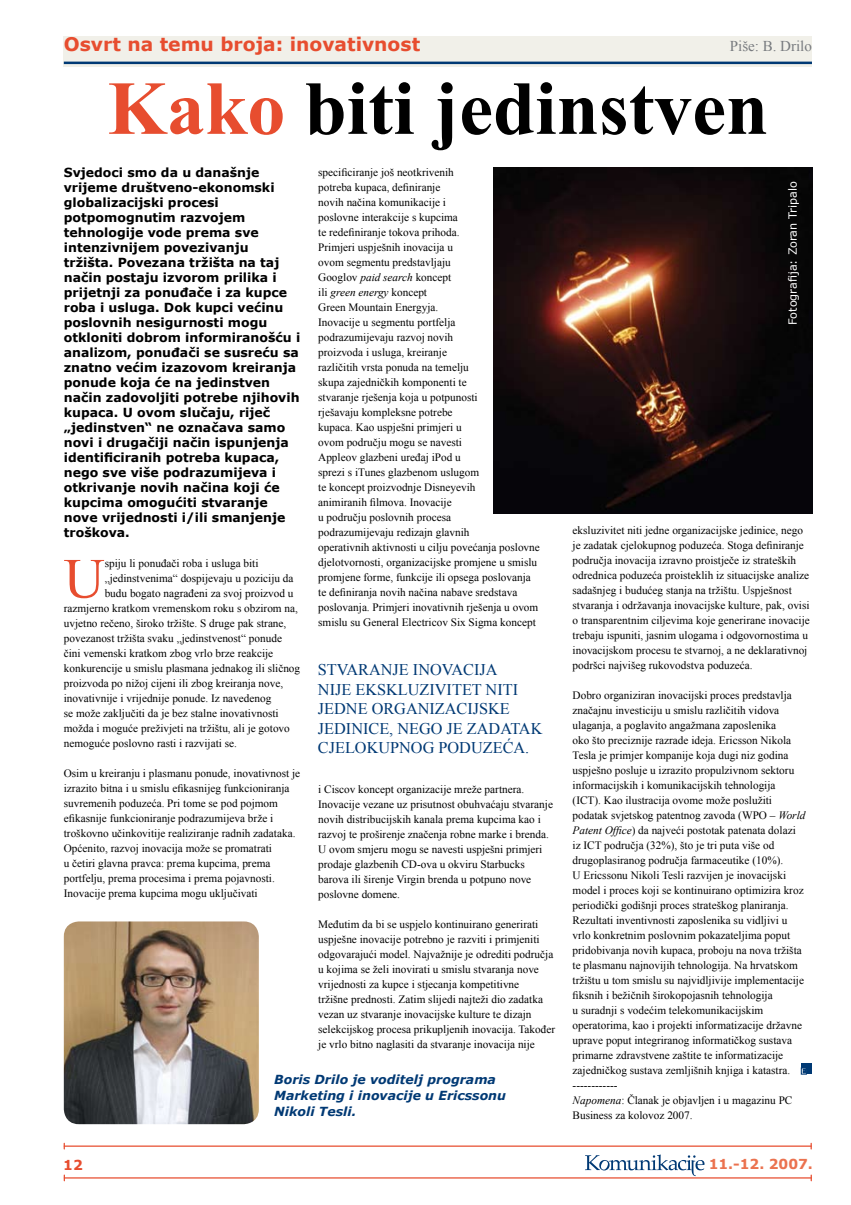
<style>
.page{position:relative;width:851px;height:1205px;background:#fff}
.page>*{position:absolute;margin:0;border:0;box-sizing:border-box;transform-origin:0 0}
.t1{font:700 76.25px "Times New Roman";color:#000}
.t2{font:56.5px "Times New Roman";color:#e74d2f}
.t3{font:700 18.75px "Verdana";color:#e74d2f}
.t4{font:16.25px "Times New Roman";color:#003974}
.t5{font:15px "Times New Roman";color:#787b7f}
.t6{font:700 13.75px "Verdana";color:#eb724f}
.t7{font:700 13.75px "Verdana";color:#e74d2f}
.t8{font:700 12.5px/15px "Verdana";color:#000}
.t9{font:italic 700 12.5px/16.2px "Verdana";color:#003974}
.t10{font:11.25px/15px "Times New Roman";color:#000}
.t11{font:11.25px "Verdana";color:#fff}
.s1{color:#e74d2f}
.s2{font-style:italic}
</style>
<div class="page">
<svg style="left:585px;top:1154px;width:119px;height:22px"></svg>
<hr style="left:64px;top:1145px;width:747px;height:2px;background:#e74d2f">
<hr style="left:64px;top:1177px;width:747px;height:1px;background:#e74d2f">
<div style="left:64px;top:37px;width:747px;height:30px;background:#f1f0e9"></div>
<hr style="left:64px;top:62px;width:747px;height:2px;background:#003974">
<div style="left:801px;top:1063px;width:10px;height:11px;background:#003974"></div>
<svg style="left:800px;top:1067px;width:6px;height:7px"></svg>
<img style="left:493px;top:168px;width:319px;height:346px">
<img style="left:64px;top:921px;width:195px;height:203px;border-radius:15px">
<h3 class="t3" style="left:64px;top:32px;width:358px">Osvrt na temu broja: inovativnost</h3>
<h3 class="t5" style="left:729px;top:36px;width:84px">Piše: B. Drilo</h3>
<h1 class="t1" style="left:107px;top:56px;width:662px"><span class="s1">Kako</span> biti jedinstven</h1>
<p class="t8" style="left:64px;top:165px;width:238px">Svjedoci smo da u današnje vrijeme društveno-ekonomski globalizacijski procesi potpomognutim razvojem tehnologije vode prema sve intenzivnijem povezivanju tržišta. Povezana tržišta na taj način postaju izvorom prilika i prijetnji za ponuđače i za kupce roba i usluga. Dok kupci većinu poslovnih nesigurnosti mogu otkloniti dobrom informiranošću i analizom, ponuđači se susreću sa znatno većim izazovom kreiranja ponude koja će na jedinstven način zadovoljiti potrebe njihovih kupaca. U ovom slučaju, riječ „jedinstven“ ne označava samo novi i drugačiji način ispunjenja identificiranih potreba kupaca, nego sve više podrazumijeva i otkrivanje novih načina koji će kupcima omogućiti stvaranje nove vrijednosti i/ili smanjenje troškova.</p>
<h2 class="t2" style="left:64px;top:540px;width:42px">U</h2>
<p class="t10" style="left:105px;top:556px;width:155px">spiju li ponuđači roba i usluga biti</p>
<p class="t10" style="left:105px;top:571px;width:190px">„jedinstvenima“ dospijevaju u poziciju da</p>
<p class="t10" style="left:105px;top:586px;width:190px">budu bogato nagrađeni za svoj proizvod u</p>
<p class="t10" style="left:64px;top:601px;width:236px">razmjerno kratkom vremenskom roku s obzirom na,</p>
<p class="t10" style="left:64px;top:616px;width:224px">uvjetno rečeno, široko tržište. S druge pak strane,</p>
<p class="t10" style="left:64px;top:631px;width:220px">povezanost tržišta svaku „jedinstvenost“ ponude</p>
<p class="t10" style="left:64px;top:646px;width:211px">čini vemenski kratkom zbog vrlo brze reakcije</p>
<p class="t10" style="left:64px;top:661px;width:238px">konkurencije u smislu plasmana jednakog ili sličnog</p>
<p class="t10" style="left:64px;top:676px;width:221px">proizvoda po nižoj cijeni ili zbog kreiranja nove,</p>
<p class="t10" style="left:64px;top:691px;width:209px">inovativnije i vrijednije ponude. Iz navedenog</p>
<p class="t10" style="left:64px;top:706px;width:216px">se može zaključiti da je bez stalne inovativnosti</p>
<p class="t10" style="left:64px;top:721px;width:227px">možda i moguće preživjeti na tržištu, ali je gotovo</p>
<p class="t10" style="left:64px;top:736px;width:175px">nemoguće poslovno rasti i razvijati se.</p>
<p class="t10" style="left:64px;top:766px;width:238px">Osim u kreiranju i plasmanu ponude, inovativnost je izrazito bitna i u smislu efikasnijeg funkcioniranja suvremenih poduzeća. Pri tome se pod pojmom efikasnije funkcioniranje podrazumijeva brže i troškovno učinkovitije realiziranje radnih zadataka.<br>Općenito, razvoj inovacija može se promatrati<br>u četiri glavna pravca: prema kupcima, prema portfelju, prema procesima i prema pojavnosti.<br>Inovacije prema kupcima mogu uključivati</p>
<p class="t10" style="left:318px;top:164px;width:223px">specificiranje još neotkrivenih<br>potreba kupaca, definiranje<br>novih načina komunikacije i<br>poslovne interakcije s kupcima<br>te redefiniranje tokova prihoda.<br>Primjeri uspješnih inovacija u<br>ovom segmentu predstavljaju<br>Googlov <span class="s2">paid search</span> koncept<br>ili <span class="s2">green energy</span> koncept<br>Green Mountain Energyja.<br>Inovacije u segmentu portfelja<br>podrazumijevaju razvoj novih<br>proizvoda i usluga, kreiranje<br>različitih vrsta ponuda na temelju<br>skupa zajedničkih komponenti te<br>stvaranje rješenja koja u potpunosti<br>rješavaju kompleksne potrebe<br>kupaca. Kao uspješni primjeri u<br>ovom području mogu se navesti<br>Appleov glazbeni uređaj iPod u<br>sprezi s iTunes glazbenom uslugom<br>te koncept proizvodnje Disneyevih<br>animiranih filmova. Inovacije<br>u području poslovnih procesa<br>podrazumijevaju redizajn glavnih<br>operativnih aktivnosti u cilju povećanja poslovne djelotvornosti, organizacijske promjene u smislu promjene forme, funkcije ili opsega poslovanja te definiranja novih načina nabave sredstava poslovanja. Primjeri inovativnih rješenja u ovom smislu su General Electricov Six Sigma koncept</p>
<h3 class="t4" style="left:318px;top:659px;width:21px">Stvaran</h3>
<h3 class="t4" style="left:392px;top:659px;width:31px">je inovaci</h3>
<h3 class="t4" style="left:479px;top:659px;width:15px">ja</h3>
<h3 class="t4" style="left:318px;top:678px;width:49px">nijeeks</h3>
<h3 class="t4" style="left:386px;top:678px;width:32px">Kluzivitet</h3>
<h3 class="t4" style="left:485px;top:678px;width:10px">niti</h3>
<h3 class="t4" style="left:318px;top:698px;width:18px">jedne</h3>
<h3 class="t4" style="left:371px;top:698px;width:12px">organizaci</h3>
<h3 class="t4" style="left:473px;top:698px;width:18px">jske</h3>
<h3 class="t4" style="left:318px;top:717px;width:17px">jedinice</h3>
<h3 class="t4" style="left:389px;top:717px;width:21px">, nego</h3>
<h3 class="t4" style="left:446px;top:717px;width:33px">je zadatak</h3>
<h3 class="t4" style="left:318px;top:737px;width:50px">cjelokupnog</h3>
<h3 class="t4" style="left:438px;top:737px;width:12px">poduze</h3>
<h3 class="t4" style="left:502px;top:737px;width:28px">ća.</h3>
<p class="t10" style="left:318px;top:781px;width:236px">i Ciscov koncept organizacije mreže partnera.<br>Inovacije vezane uz prisutnost obuhvaćaju stvaranje novih distribucijskih kanala prema kupcima kao i razvoj te proširenje značenja robne marke i brenda.<br>U ovom smjeru mogu se navesti uspješni primjeri prodaje glazbenih CD-ova u okviru Starbucks barova ili širenje Virgin brenda u potpuno nove poslovne domene.</p>
<p class="t10" style="left:318px;top:916px;width:238px">Međutim da bi se uspjelo kontinuirano generirati uspješne inovacije potrebno je razviti i primjeniti odgovarajući model. Najvažnije je odrediti područja u kojima se želi inovirati u smislu stvaranja nove vrijednosti za kupce i stjecanja kompetitivne<br>tržišne prednosti. Zatim slijedi najteži dio zadatka vezan uz stvaranje inovacijske kulture te dizajn selekcijskog procesa prikupljenih inovacija. Također je vrlo bitno naglasiti da stvaranje inovacija nije</p>
<p class="t9" style="left:274px;top:1071px;width:233px">Boris Drilo je voditelj programa<br>Marketing i inovacije u Ericssonu<br>Nikoli Tesli.</p>
<p class="t11" style="left:785px;top:325px;width:145px;rotate:-90deg">Fotografija: Zoran Tripalo</p>
<p class="t10" style="left:572px;top:523px;width:239px">eksluzivitet niti jedne organizacijske jedinice, nego je zadatak cjelokupnog poduzeća. Stoga definiranje područja inovacija izravno proistječe iz strateških odrednica poduzeća proisteklih iz situacijske analize sadašnjeg i budućeg stanja na tržištu. Uspješnost stvaranja i održavanja inovacijske kulture, pak, ovisi o transparentnim ciljevima koje generirane inovacije trebaju ispuniti, jasnim ulogama i odgovornostima u inovacijskom procesu te stvarnoj, a ne deklarativnoj podršci najvišeg rukovodstva poduzeća.</p>
<p class="t10" style="left:572px;top:688px;width:234px">Dobro organiziran inovacijski proces predstavlja značajnu investiciju u smislu različitih vidova ulaganja, a poglavito angažmana zaposlenika<br>oko što preciznije razrade ideja. Ericsson Nikola Tesla je primjer kompanije koja dugi niz godina uspješno posluje u izrazito propulzivnom sektoru informacijskih i komunikacijskih tehnologija (ICT). Kao ilustracija ovome može poslužiti podatak svjetskog patentnog zavoda (WPO – <span class="s2">World Patent Office</span>) da najveći postotak patenata dolazi iz ICT područja (32%), što je tri puta više od drugoplasiranog područja farmaceutike (10%).<br>U Ericssonu Nikoli Tesli razvijen je inovacijski model i proces koji se kontinuirano optimizira kroz periodički godišnji proces strateškog planiranja.<br>Rezultati inventivnosti zaposlenika su vidljivi u vrlo konkretnim poslovnim pokazateljima poput pridobivanja novih kupaca, proboju na nova tržišta te plasmanu najnovijih tehnologija. Na hrvatskom tržištu u tom smislu su najvidljivije implementacije fiksnih i bežičnih širokopojasnih tehnologija<br>u suradnji s vodećim telekomunikacijskim operatorima, kao i projekti informatizacije državne uprave poput integriranog informatičkog sustava primarne zdravstvene zaštite te informatizacije zajedničkog sustava zemljišnih knjiga i katastra. ------------<br><span class="s2">Napomena</span>: Članak je objavljen i u magazinu PC Business za kolovoz 2007.</p>
<p class="t7" style="left:63px;top:1156px;width:21px">12</p>
<p class="t6" style="left:708px;top:1155px;width:106px">11.-12. 2007.</p>
</div>
